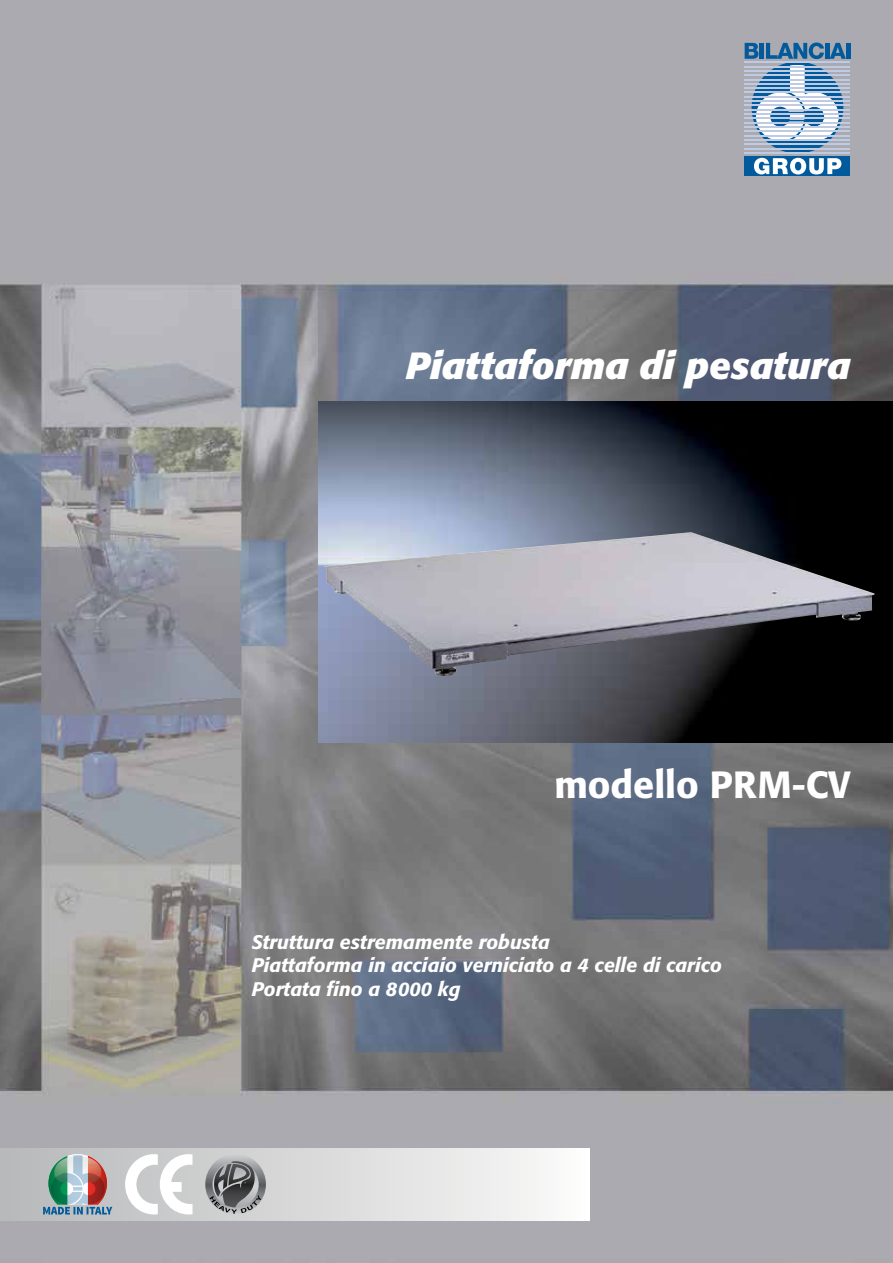
<style>
.page{position:relative;width:893px;height:1263px;background:#fff}
.page>*{position:absolute;margin:0;border:0;box-sizing:border-box;transform-origin:0 0}
.t1{font:italic 700 37.5px "Formata";color:#fff}
.t2{font:500 37.5px "Formata";color:#fff}
.t3{font:italic 500 19.5px/23.4px "Formata";color:#fff}
</style>
<div class="page">
<img style="left:0;top:0;width:893px;height:1263px">
<div style="left:752px;top:62px;width:91px;height:91px;background:#005a9c;border-radius:50%"></div>
<svg style="left:756px;top:65px;width:82px;height:74px"></svg>
<div style="left:744px;top:156px;width:106px;height:20px;background:#005a9c"></div>
<svg style="left:754px;top:158px;width:87px;height:16px"></svg>
<svg style="left:745px;top:43px;width:13px;height:16px"></svg>
<hr style="left:760px;top:43px;width:4px;height:16px;background:#005a9c">
<svg style="left:766px;top:43px;width:58px;height:16px"></svg>
<hr style="left:825px;top:43px;width:4px;height:16px;background:#005a9c">
<svg style="left:830px;top:43px;width:16px;height:16px"></svg>
<hr style="left:846px;top:43px;width:4px;height:16px;background:#005a9c">
<hr style="left:744px;top:61px;width:106px;height:2px;background:#bfcbe3">
<hr style="left:744px;top:66px;width:106px;height:1px;background:#bfcbe3">
<hr style="left:744px;top:70px;width:106px;height:2px;background:#bfcbe3">
<hr style="left:744px;top:74px;width:106px;height:2px;background:#bfcbe3">
<hr style="left:744px;top:79px;width:106px;height:1px;background:#bfcbe3">
<hr style="left:744px;top:83px;width:106px;height:2px;background:#bfcbe3">
<hr style="left:744px;top:87px;width:106px;height:2px;background:#bfcbe3">
<hr style="left:744px;top:92px;width:106px;height:1px;background:#bfcbe3">
<hr style="left:744px;top:96px;width:106px;height:2px;background:#bfcbe3">
<hr style="left:744px;top:100px;width:106px;height:2px;background:#bfcbe3">
<hr style="left:744px;top:105px;width:106px;height:1px;background:#bfcbe3">
<hr style="left:744px;top:109px;width:106px;height:2px;background:#bfcbe3">
<hr style="left:744px;top:113px;width:106px;height:2px;background:#bfcbe3">
<hr style="left:744px;top:118px;width:106px;height:1px;background:#bfcbe3">
<hr style="left:744px;top:122px;width:106px;height:2px;background:#bfcbe3">
<hr style="left:744px;top:126px;width:106px;height:2px;background:#bfcbe3">
<hr style="left:744px;top:131px;width:106px;height:1px;background:#bfcbe3">
<hr style="left:744px;top:135px;width:106px;height:2px;background:#bfcbe3">
<hr style="left:744px;top:139px;width:106px;height:2px;background:#bfcbe3">
<hr style="left:744px;top:144px;width:106px;height:1px;background:#bfcbe3">
<hr style="left:744px;top:148px;width:106px;height:2px;background:#bfcbe3">
<hr style="left:744px;top:152px;width:106px;height:2px;background:#bfcbe3">
<img style="left:319px;top:402px;width:574px;height:340px">
<img style="left:325px;top:532px;width:549px;height:144px">
<div style="left:0;top:1148px;width:590px;height:72px;background:linear-gradient(to right,#b2b5b8,#fcfbfa)"></div>
<svg style="left:43px;top:1154px;width:69px;height:60px;background:#989e9b"></svg>
<svg style="left:125px;top:1154px;width:68px;height:60px"></svg>
<div style="left:162px;top:1182px;width:20px;height:10px;background:#fff"></div>
<svg style="left:205px;top:1154px;width:61px;height:60px"></svg>
<svg style="left:210px;top:1161px;width:51px;height:53px;background:#7e7f81"></svg>
<h1 class="t1" style="left:406px;top:343px;width:446px">Piattaforma di pesatura</h1>
<h1 class="t2" style="left:554px;top:762px;width:298px">modello PRM-CV</h1>
<p class="t3" style="left:252px;top:930px;width:472px">Struttura estremamente robusta<br>Piattaforma in acciaio verniciato a 4 celle di carico<br>Portata fino a 8000 kg</p>
</div>
